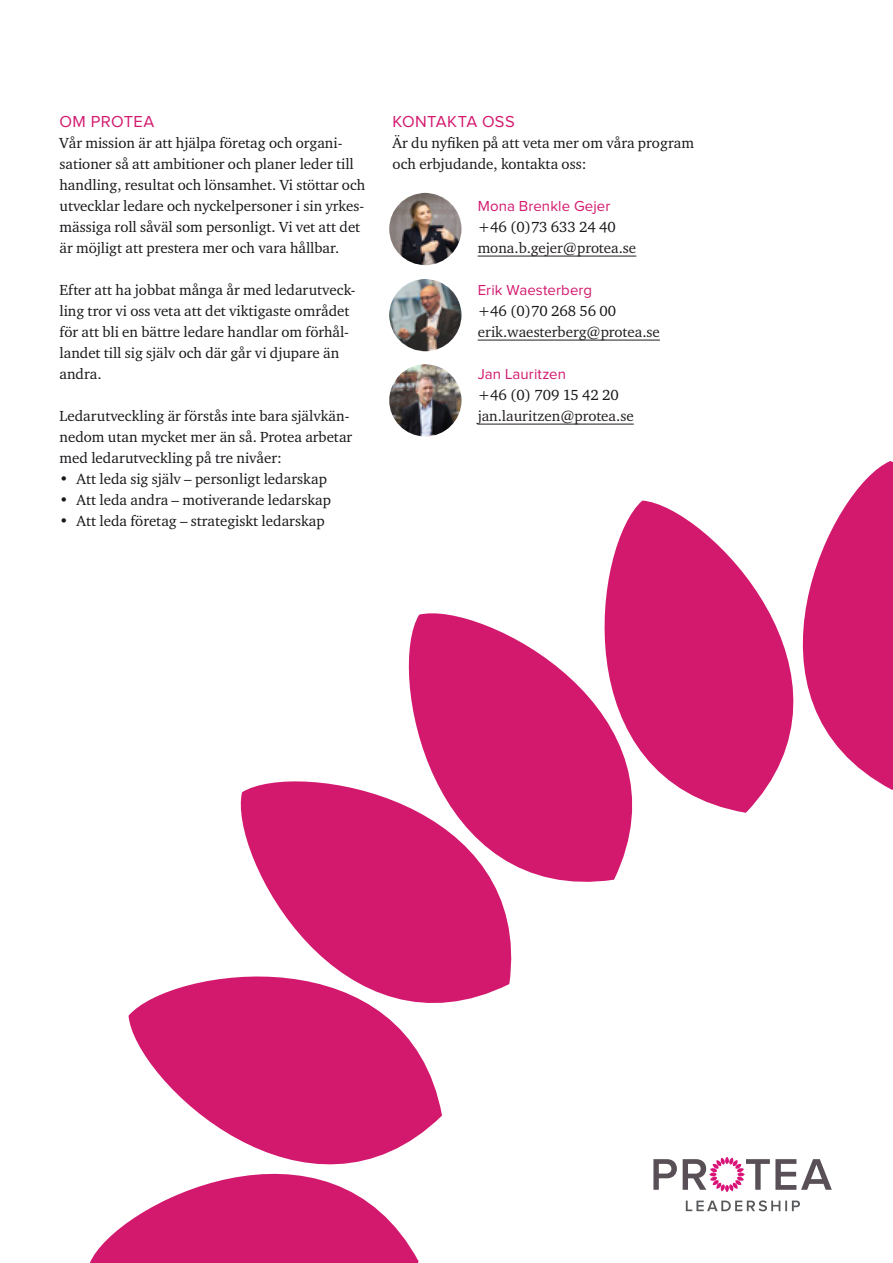
<style>
.page{position:relative;width:893px;height:1263px;background:#fff}
.page>*{position:absolute;margin:0;border:0;box-sizing:border-box;transform-origin:0 0}
.t1{font:16.5px "Proxima Nova";letter-spacing:.02em;color:#d3196e}
.Bröd_serif{font:15px/21px "Charter ITC";color:#1a171b}
.Bröd_serif-2{font:15px "Charter ITC";color:#231f20}
.t2{font:15px "Proxima Nova";letter-spacing:.005em;color:#d3196e}
</style>
<div class="page">
<svg style="left:849px;top:461px;width:44px;height:329px;background:#d7327d"></svg>
<svg style="left:90px;top:1221px;width:329px;height:42px;background:#d8337e"></svg>
<svg style="left:129px;top:978px;width:313px;height:268px;fill:#d3196e"></svg>
<svg style="left:227px;top:781px;width:285px;height:286px;fill:#d3196e"></svg>
<svg style="left:386px;top:613px;width:246px;height:294px;fill:#d3196e"></svg>
<svg style="left:561px;top:501px;width:314px;height:312px;fill:#d3196e"></svg>
<hr style="left:478px;top:256px;width:158px;height:1px;background:#231f20">
<hr style="left:478px;top:340px;width:182px;height:1px;background:#231f20">
<hr style="left:478px;top:424px;width:156px;height:1px;background:#231f20">
<img style="left:389px;top:193px;width:72px;height:72px;border-radius:36px">
<img style="left:389px;top:279px;width:72px;height:72px;border-radius:36px">
<img style="left:389px;top:364px;width:72px;height:72px;border-radius:36px">
<svg style="left:653px;top:1159px;width:24px;height:31px"></svg>
<svg style="left:683px;top:1158px;width:149px;height:33px"></svg>
<svg style="left:686px;top:1200px;width:114px;height:11px"></svg>
<h3 class="t1" style="left:60px;top:114px;width:96px">OM PROTEA</h3>
<p class="Bröd_serif" style="left:60px;top:132px;width:307px">Vår mission är att hjälpa företag och organi&shy;sationer så att ambitioner och planer leder till handling, resultat och lönsamhet. Vi stöttar och utvecklar ledare och nyckelpersoner i sin yrkes&shy;mässiga roll såväl som personligt. Vi vet att det är möjligt att prestera mer och vara hållbar.</p>
<p class="Bröd_serif" style="left:60px;top:279px;width:297px">Efter att ha jobbat många år med ledarutveck&shy;ling tror vi oss veta att det viktigaste området för att bli en bättre ledare handlar om förhål&shy;landet till sig själv och där går vi djupare än andra.</p>
<p class="Bröd_serif" style="left:60px;top:405px;width:294px">Ledarutveckling är förstås inte bara självkän&shy;nedom utan mycket mer än så. Protea arbetar med ledarutveckling på tre nivåer:</p>
<p class="Bröd_serif" style="left:60px;top:468px;width:269px">• Att leda sig själv – personligt ledarskap</p>
<p class="Bröd_serif" style="left:60px;top:489px;width:273px">• Att leda andra – motiverande ledarskap</p>
<p class="Bröd_serif" style="left:60px;top:510px;width:267px">• Att leda företag – strategiskt ledarskap</p>
<h3 class="t1" style="left:393px;top:114px;width:124px">KONTAKTA OSS</h3>
<p class="Bröd_serif" style="left:393px;top:132px;width:303px">Är du nyfiken på att veta mer om våra program och erbjudande, kontakta oss:</p>
<h4 class="t2" style="left:478px;top:199px;width:134px">Mona Brenkle Gejer</h4>
<p class="Bröd_serif" style="left:478px;top:216px;width:140px">+46 (0)73 633 24 40</p>
<p class="Bröd_serif-2" style="left:478px;top:239px;width:160px">mona.b.gejer@protea.se</p>
<h4 class="t2" style="left:478px;top:283px;width:116px">Erik Waesterberg</h4>
<p class="Bröd_serif" style="left:478px;top:300px;width:140px">+46 (0)70 268 56 00</p>
<p class="Bröd_serif-2" style="left:478px;top:323px;width:184px">erik.waesterberg@protea.se</p>
<h4 class="t2" style="left:478px;top:367px;width:90px">Jan Lauritzen</h4>
<p class="Bröd_serif" style="left:478px;top:384px;width:143px">+46 (0) 709 15 42 20</p>
<p class="Bröd_serif-2" style="left:478px;top:407px;width:158px">jan.lauritzen@protea.se</p>
</div>
